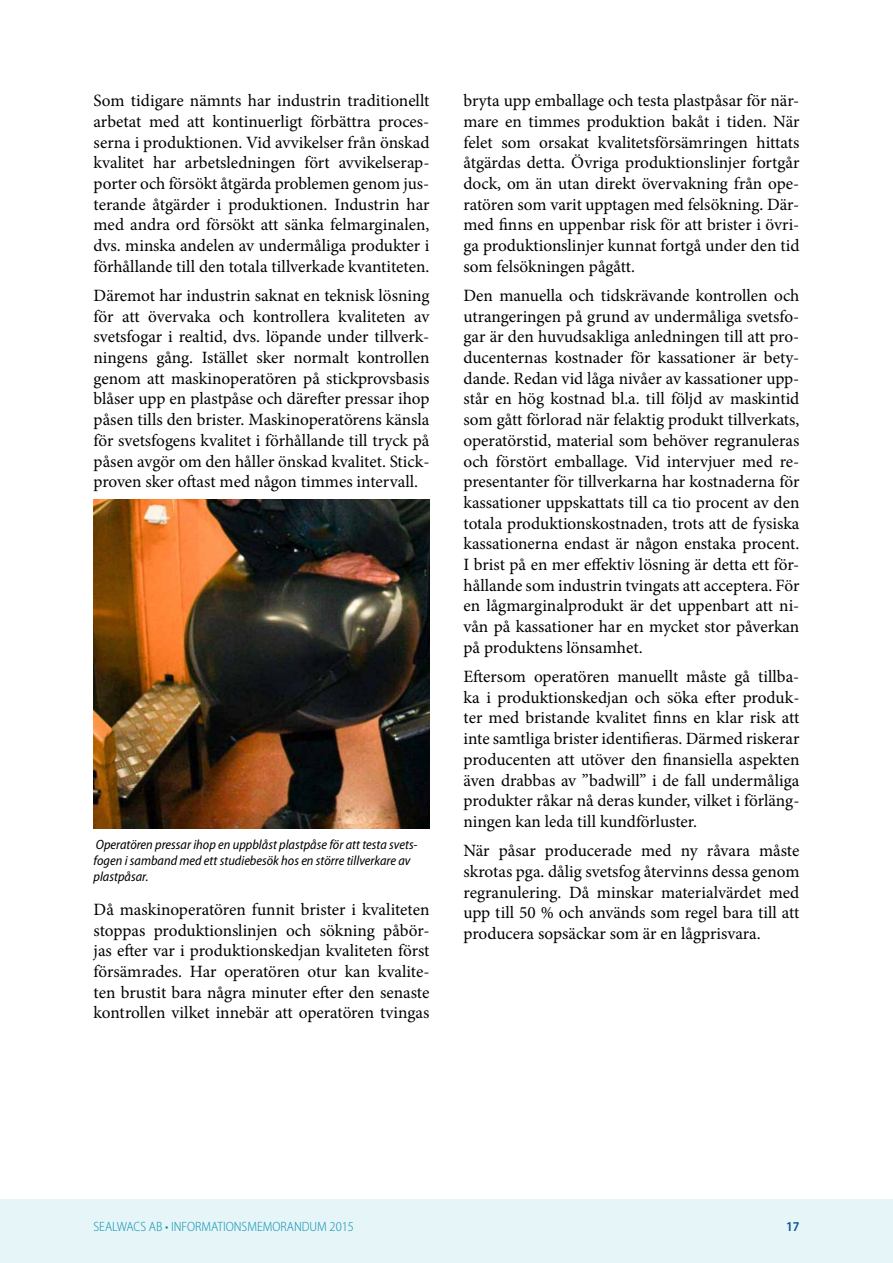
<style>
.page{position:relative;width:893px;height:1263px;background:#fff}
.page>*{position:absolute;margin:0;border:0;box-sizing:border-box;transform-origin:0 0}
.t1{font:17.25px/20.7px "Minion Pro";color:#000;text-align:justify}
.t2{font:italic semi-condensed 13.5px/16.2px "Myriad Pro";color:#000}
.t3{font:300 semi-condensed 13.5px "Myriad Pro";color:#088eb0}
.t4{font:600 semi-condensed 13.5px "Myriad Pro";color:#095394}
</style>
<div class="page">
<div style="left:0;top:1199px;width:893px;height:64px;background:#e5f5f8"></div>
<img style="left:94px;top:499px;width:335px;height:329px">
<p class="t1" style="left:94px;top:90px;width:337px">Som tidigare nämnts har industrin traditionellt arbetat med att kontinuerligt förbättra proces&shy;serna i produktionen. Vid avvikelser från önskad kvalitet har arbetsledningen fört avvikelserap&shy;porter och försökt åtgärda problemen genom jus&shy;terande åtgärder i produktionen. Industrin har med andra ord försökt att sänka felmarginalen, dvs. minska andelen av undermåliga produkter i förhållande till den totala tillverkade kvantiteten.</p>
<p class="t1" style="left:94px;top:285px;width:337px">Däremot har industrin saknat en teknisk lösning för att övervaka och kontrollera kvaliteten av svetsfogar i realtid, dvs. löpande under tillverk&shy;ningens gång. Istället sker normalt kontrollen genom att maskinoperatören på stickprovsbasis blåser upp en plastpåse och därefter pressar ihop påsen tills den brister. Maskinoperatörens känsla för svetsfogens kvalitet i förhållande till tryck på påsen avgör om den håller önskad kvalitet. Stick&shy;proven sker oftast med någon timmes intervall.</p>
<p class="t2" style="left:94px;top:836px;width:326px">Operatören pressar ihop en uppblåst plastpåse för att testa svets&shy;fogen i samband med ett studiebesök hos en större tillverkare av plastpåsar.</p>
<p class="t1" style="left:94px;top:899px;width:337px">Då maskinoperatören funnit brister i kvaliteten stoppas produktionslinjen och sökning påbör&shy;jas efter var i produktionskedjan kvaliteten först försämrades. Har operatören otur kan kvalite&shy;ten brustit bara några minuter efter den senaste kontrollen vilket innebär att operatören tvingas</p>
<p class="t1" style="left:463px;top:90px;width:337px">bryta upp emballage och testa plastpåsar för när&shy;mare en timmes produktion bakåt i tiden. När felet som orsakat kvalitetsförsämringen hittats åtgärdas detta. Övriga produktionslinjer fortgår dock, om än utan direkt övervakning från ope&shy;ratören som varit upptagen med felsökning. Där&shy;med finns en uppenbar risk för att brister i övri&shy;ga produktionslinjer kunnat fortgå under den tid som felsökningen pågått.</p>
<p class="t1" style="left:463px;top:285px;width:337px">Den manuella och tidskrävande kontrollen och utrangeringen på grund av undermåliga svetsfo&shy;gar är den huvudsakliga anledningen till att pro&shy;ducenternas kostnader för kassationer är bety&shy;dande. Redan vid låga nivåer av kassationer upp&shy;står en hög kostnad bl.a. till följd av maskintid som gått förlorad när felaktig produkt tillverkats, operatörstid, material som behöver regranuleras och förstört emballage. Vid intervjuer med re&shy;presentanter för tillverkarna har kostnaderna för kassationer uppskattats till ca tio procent av den totala produktionskostnaden, trots att de fysiska kassationerna endast är någon enstaka procent.<br>I brist på en mer effektiv lösning är detta ett för&shy;hållande som industrin tvingats att acceptera. För en lågmarginalprodukt är det uppenbart att ni&shy;vån på kassationer har en mycket stor påverkan på produktens lönsamhet.</p>
<p class="t1" style="left:463px;top:666px;width:337px">Eftersom operatören manuellt måste gå tillba&shy;ka i produktionskedjan och söka efter produk&shy;ter med bristande kvalitet finns en klar risk att inte samtliga brister identifieras. Därmed riskerar producenten att utöver den finansiella aspekten även drabbas av ”badwill” i de fall undermåliga produkter råkar nå deras kunder, vilket i förläng&shy;ningen kan leda till kundförluster.</p>
<p class="t1" style="left:463px;top:840px;width:337px">När påsar producerade med ny råvara måste skrotas pga. dålig svetsfog återvinns dessa genom regranulering. Då minskar materialvärdet med upp till 50 % och används som regel bara till att producera sopsäckar som är en lågprisvara.</p>
<p class="t3" style="left:94px;top:1219px;width:262px">SEALWACS AB • INFORMATIONSMEMORANDUM 2015</p>
<p class="t4" style="left:786px;top:1218px;width:15px">17</p>
</div>
